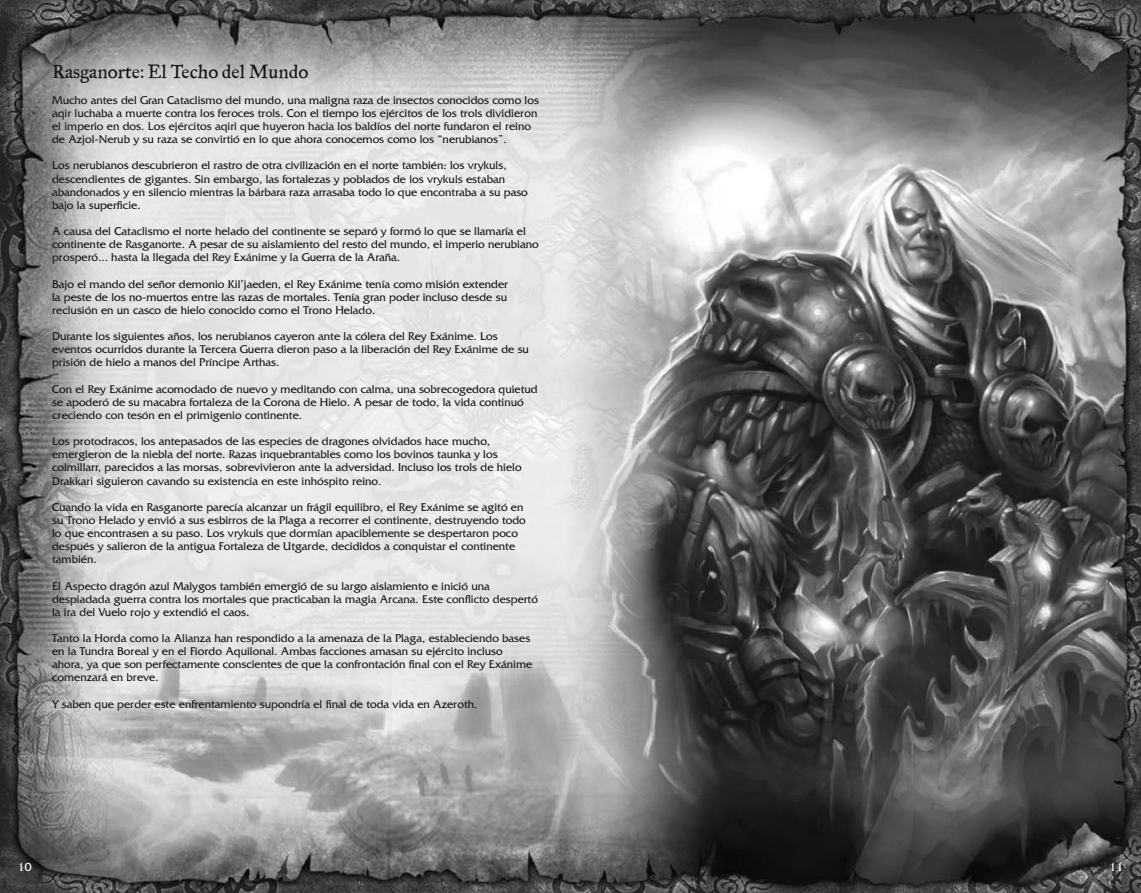
<style>
.page{position:relative;width:1141px;height:893px;background:#fff}
.page>*{position:absolute;margin:0;border:0;box-sizing:border-box;transform-origin:0 0}
.t1{font:21px "Historical Fell Type Roman";color:#161616}
.t2{font:12.25px "Friz Quadrata";color:#fff}
.t3{font:11.9px/13.1px "Friz Quadrata";color:#161616}
</style>
<div class="page">
<img style="left:0;top:0;width:1141px;height:893px">
<h1 class="t1" style="left:52px;top:65px;width:258px">Rasganorte: El Techo del Mundo</h1>
<p class="t3" style="left:52px;top:95px;width:488px">Mucho antes del Gran Cataclismo del mundo, una maligna raza de insectos conocidos como los aqir luchaba a muerte contra los feroces trols. Con el tiempo los ejércitos de los trols dividieron el imperio en dos. Los ejércitos aqiri que huyeron hacia los baldíos del norte fundaron el reino de Azjol-Nerub y su raza se convirtió en lo que ahora conocemos como los “nerubianos”.</p>
<p class="t3" style="left:52px;top:160px;width:477px">Los nerubianos descubrieron el rastro de otra civilización en el norte también: los vrykuls, descendientes de gigantes. Sin embargo, las fortalezas y poblados de los vrykuls estaban abandonados y en silencio mientras la bárbara raza arrasaba todo lo que encontraba a su paso bajo la superficie.</p>
<p class="t3" style="left:52px;top:226px;width:488px">A causa del Cataclismo el norte helado del continente se separó y formó lo que se llamaría el continente de Rasganorte. A pesar de su aislamiento del resto del mundo, el imperio nerubiano prosperó... hasta la llegada del Rey Exánime y la Guerra de la Araña.</p>
<p class="t3" style="left:52px;top:278px;width:457px;text-align:justify">Bajo el mando del señor demonio Kil’jaeden, el Rey Exánime tenía como misión extender la peste de los no-muertos entre las razas de mortales. Tenía gran poder incluso desde su reclusión en un casco de hielo conocido como el Trono Helado.</p>
<p class="t3" style="left:52px;top:331px;width:478px">Durante los siguientes años, los nerubianos cayeron ante la cólera del Rey Exánime. Los eventos ocurridos durante la Tercera Guerra dieron paso a la liberación del Rey Exánime de su prisión de hielo a manos del Príncipe Arthas.</p>
<p class="t3" style="left:52px;top:383px;width:487px">Con el Rey Exánime acomodado de nuevo y meditando con calma, una sobrecogedora quietud se apoderó de su macabra fortaleza de la Corona de Hielo. A pesar de todo, la vida continuó creciendo con tesón en el primigenio continente.</p>
<p class="t3" style="left:52px;top:436px;width:471px">Los protodracos, los antepasados de las especies de dragones olvidados hace mucho, emergieron de la niebla del norte. Razas inquebrantables como los bovinos taunka y los colmillarr, parecidos a las morsas, sobrevivieron ante la adversidad. Incluso los trols de hielo Drakkari siguieron cavando su existencia en este inhóspito reino.</p>
<p class="t3" style="left:52px;top:501px;width:475px">Cuando la vida en Rasganorte parecía alcanzar un frágil equilibro, el Rey Exánime se agitó en su Trono Helado y envió a sus esbirros de la Plaga a recorrer el continente, destruyendo todo lo que encontrasen a su paso. Los vrykuls que dormían apaciblemente se despertaron poco después y salieron de la antigua Fortaleza de Utgarde, decididos a conquistar el continente también.</p>
<p class="t3" style="left:52px;top:580px;width:487px">El Aspecto dragón azul Malygos también emergió de su largo aislamiento e inició una despiadada guerra contra los mortales que practicaban la magia Arcana. Este conflicto despertó la ira del Vuelo rojo y extendió el caos.</p>
<p class="t3" style="left:52px;top:633px;width:482px">Tanto la Horda como la Alianza han respondido a la amenaza de la Plaga, estableciendo bases en la Tundra Boreal y en el Fiordo Aquilonal. Ambas facciones amasan su ejército incluso ahora, ya que son perfectamente conscientes de que la confrontación final con el Rey Exánime comenzará en breve.</p>
<p class="t3" style="left:52px;top:698px;width:427px">Y saben que perder este enfrentamiento supondría el final de toda vida en Azeroth.</p>
<p class="t2" style="left:18px;top:862px;width:15px">10</p>
<p class="t2" style="left:1109px;top:862px;width:15px">11</p>
</div>
